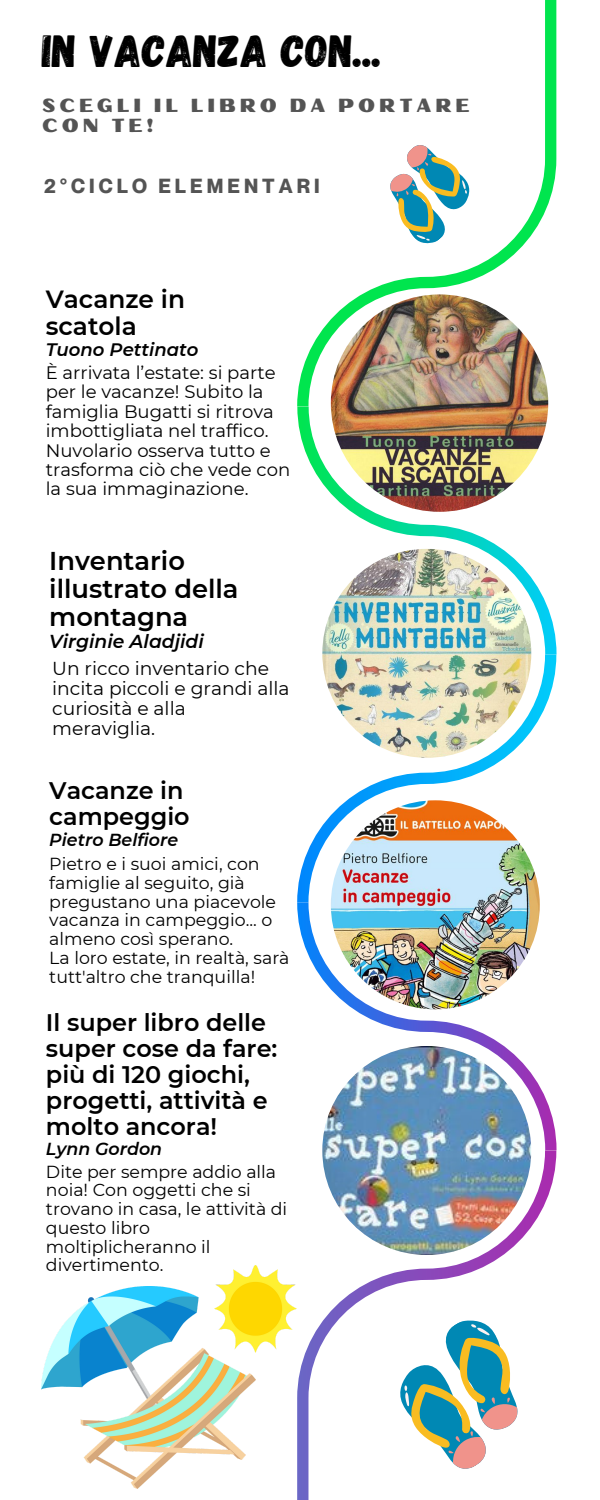
<style>
.page{position:relative;width:600px;height:1500px;background:#fff}
.page>*{position:absolute;margin:0;border:0;box-sizing:border-box;transform-origin:0 0}
.t1{font:45px "Gagalin";color:#000}
.t2{font:600 25.7px/28.1px "Montserrat";color:#000}
.t3{font:600 24.8px/27.1px "Montserrat";color:#000}
.t4{font:600 23.9px/26.1px "Montserrat";color:#000}
.t5{font:700 20px "Neue Montreal";letter-spacing:.2em;color:#545454}
.t6{font:19px "Oilvare Base";letter-spacing:.2em;color:#545454}
.t7{font:18.7px/20.2px "Montserrat";color:#000}
.t8{font:italic 600 18.7px "Montserrat";color:#000}
.t9{font:18px/19.5px "Montserrat";color:#000}
.t10{font:italic 600 18px "Montserrat";color:#000}
.t11{font:17.4px/18.8px "Montserrat";color:#000}
.t12{font:italic 600 17.4px "Montserrat";color:#000}
</style>
<div class="page">
<svg style="left:297px;top:0;width:259px;height:406px"></svg>
<svg style="left:297px;top:407px;width:260px;height:247px"></svg>
<svg style="left:297px;top:654px;width:259px;height:248px"></svg>
<svg style="left:297px;top:902px;width:260px;height:248px"></svg>
<svg style="left:297px;top:1150px;width:259px;height:350px"></svg>
<img style="left:331px;top:294px;width:217px;height:218px;border-radius:50%">
<img style="left:322px;top:549px;width:209px;height:209px;border-radius:50%">
<img style="left:331px;top:800px;width:209px;height:209px;border-radius:50%">
<img style="left:322px;top:1046px;width:209px;height:209px;border-radius:50%">
<svg style="left:388px;top:1309px;width:152px;height:174px"></svg>
<svg style="left:376px;top:134px;width:102px;height:117px"></svg>
<img style="left:41px;top:1287px;width:215px;height:201px">
<img style="left:214px;top:1266px;width:83px;height:87px">
<p class="t1" style="left:42px;top:22px;width:341px">In VACANZa CON...</p>
<p class="t6" style="left:42px;top:93px;width:429px">SCEGLI IL LIBRO DA PORTARE</p>
<p class="t6" style="left:42px;top:114px;width:113px">CON TE!</p>
<p class="t5" style="left:44px;top:173px;width:277px">2°CICLO ELEMENTARI</p>
<p class="t3" style="left:46px;top:285px;width:141px">Vacanze in scatola</p>
<p class="t10" style="left:46px;top:338px;width:154px">Tuono Pettinato</p>
<p class="t9" style="left:46px;top:362px;width:246px">È arrivata l’estate: si parte per le vacanze! Subito la famiglia Bugatti si ritrova imbottigliata nel traffico.<br>Nuvolario osserva tutto e trasforma ciò che vede con la sua immaginazione.</p>
<p class="t2" style="left:49px;top:547px;width:191px">Inventario illustrato della montagna</p>
<p class="t8" style="left:49px;top:630px;width:156px">Virginie Aladjidi</p>
<p class="t7" style="left:52px;top:658px;width:239px">Un ricco inventario che incita piccoli e grandi alla curiosità e alla meraviglia.</p>
<p class="t4" style="left:49px;top:777px;width:142px">Vacanze in campeggio</p>
<p class="t12" style="left:49px;top:829px;width:130px">Pietro Belfiore</p>
<p class="t11" style="left:49px;top:854px;width:228px">Pietro e i suoi amici, con famiglie al seguito, già pregustano una piacevole vacanza in campeggio... o almeno così sperano.</p>
<p class="t11" style="left:49px;top:948px;width:242px">La loro estate, in realtà, sarà tutt'altro che tranquilla!</p>
<p class="t4" style="left:46px;top:1009px;width:233px">Il super libro delle super cose da fare: più di 120 giochi, progetti, attività e molto ancora!</p>
<p class="t12" style="left:46px;top:1139px;width:118px">Lynn Gordon</p>
<p class="t11" style="left:46px;top:1162px;width:243px">Dite per sempre addio alla noia! Con oggetti che si trovano in casa, le attività di questo libro moltiplicheranno il divertimento.</p>
</div>
